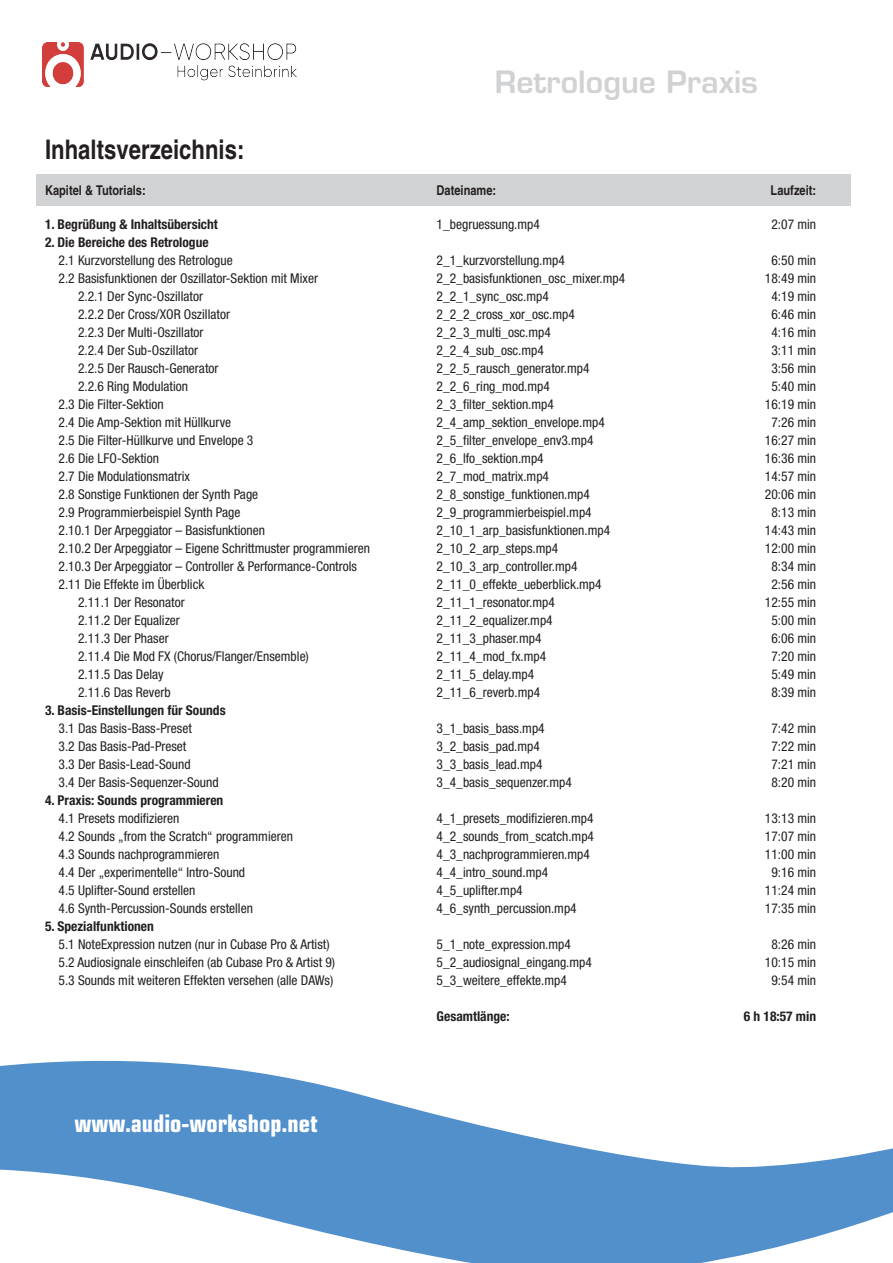
<style>
.page{position:relative;width:893px;height:1263px;background:#fff}
.page>*{position:absolute;margin:0;border:0;box-sizing:border-box;transform-origin:0 0}
.t1{font:600 30px "Eurostile";color:#d1d2d4}
.t2{font:700 condensed 27px "Helvetica";color:#231f20}
.t3{font:700 condensed 24.15px "Eurostile";color:#fff}
.t4{font:condensed 13.5px "Helvetica Neue";color:#231f20}
.t5{font:700 condensed 13.5px "Helvetica Neue";color:#231f20}
.t6{font:700 condensed 13.5px "Helvetica";color:#231f20}
</style>
<div class="page">
<div style="left:36px;top:174px;width:814px;height:32px;background:#d1d2d4"></div>
<svg style="left:0;top:1060px;width:893px;height:203px;fill:#5290cc"></svg>
<img style="left:43px;top:43px;width:253px;height:43px">
<h1 class="t1" style="left:495px;top:63px;width:264px">Retrologue Praxis</h1>
<h2 class="t2" style="left:45px;top:133px;width:201px">Inhaltsverzeichnis:</h2>
<p class="t6" style="left:45px;top:182px;width:102px">Kapitel &amp; Tutorials:</p>
<p class="t6" style="left:437px;top:182px;width:61px">Dateiname:</p>
<p class="t6" style="left:771px;top:182px;width:47px">Laufzeit:</p>
<p class="t5" style="left:45px;top:216px;width:174px">1. Begrüßung &amp; Inhaltsübersicht</p>
<p class="t4" style="left:437px;top:217px;width:105px">1_begruessung.mp4</p>
<p class="t4" style="left:771px;top:217px;width:46px">2:07 min</p>
<p class="t5" style="left:45px;top:234px;width:165px">2. Die Bereiche des Retrologue</p>
<p class="t4" style="left:59px;top:253px;width:176px">2.1 Kurzvorstellung des Retrologue</p>
<p class="t4" style="left:437px;top:253px;width:130px">2_1_kurzvorstellung.mp4</p>
<p class="t4" style="left:771px;top:253px;width:46px">6:50 min</p>
<p class="t4" style="left:59px;top:271px;width:261px">2.2 Basisfunktionen der Oszillator-Sektion mit Mixer</p>
<p class="t4" style="left:437px;top:271px;width:190px">2_2_basisfunktionen_osc_mixer.mp4</p>
<p class="t4" style="left:765px;top:271px;width:53px">18:49 min</p>
<p class="t4" style="left:78px;top:289px;width:127px">2.2.1 Der Sync-Oszillator</p>
<p class="t4" style="left:437px;top:289px;width:114px">2_2_1_sync_osc.mp4</p>
<p class="t4" style="left:771px;top:289px;width:46px">4:19 min</p>
<p class="t4" style="left:78px;top:307px;width:154px">2.2.2 Der Cross/XOR Oszillator</p>
<p class="t4" style="left:437px;top:307px;width:140px">2_2_2_cross_xor_osc.mp4</p>
<p class="t4" style="left:771px;top:307px;width:46px">6:46 min</p>
<p class="t4" style="left:78px;top:325px;width:127px">2.2.3 Der Multi-Oszillator</p>
<p class="t4" style="left:437px;top:325px;width:116px">2_2_3_multi_osc.mp4</p>
<p class="t4" style="left:771px;top:325px;width:46px">4:16 min</p>
<p class="t4" style="left:78px;top:343px;width:122px">2.2.4 Der Sub-Oszillator</p>
<p class="t4" style="left:437px;top:343px;width:109px">2_2_4_sub_osc.mp4</p>
<p class="t4" style="left:771px;top:343px;width:46px">3:11 min</p>
<p class="t4" style="left:78px;top:361px;width:142px">2.2.5 Der Rausch-Generator</p>
<p class="t4" style="left:437px;top:361px;width:154px">2_2_5_rausch_generator.mp4</p>
<p class="t4" style="left:771px;top:361px;width:46px">3:56 min</p>
<p class="t4" style="left:78px;top:379px;width:112px">2.2.6 Ring Modulation</p>
<p class="t4" style="left:437px;top:379px;width:115px">2_2_6_ring_mod.mp4</p>
<p class="t4" style="left:771px;top:379px;width:46px">5:40 min</p>
<p class="t4" style="left:59px;top:397px;width:107px">2.3 Die Filter-Sektion</p>
<p class="t4" style="left:437px;top:397px;width:119px">2_3_filter_sektion.mp4</p>
<p class="t4" style="left:765px;top:397px;width:53px">16:19 min</p>
<p class="t4" style="left:59px;top:415px;width:174px">2.4 Die Amp-Sektion mit Hüllkurve</p>
<p class="t4" style="left:437px;top:415px;width:170px">2_4_amp_sektion_envelope.mp4</p>
<p class="t4" style="left:771px;top:415px;width:46px">7:26 min</p>
<p class="t4" style="left:59px;top:433px;width:196px">2.5 Die Filter-Hüllkurve und Envelope 3</p>
<p class="t4" style="left:437px;top:433px;width:159px">2_5_filter_envelope_env3.mp4</p>
<p class="t4" style="left:765px;top:433px;width:53px">16:27 min</p>
<p class="t4" style="left:59px;top:451px;width:102px">2.6 Die LFO-Sektion</p>
<p class="t4" style="left:437px;top:451px;width:109px">2_6_lfo_sektion.mp4</p>
<p class="t4" style="left:765px;top:451px;width:53px">16:36 min</p>
<p class="t4" style="left:59px;top:469px;width:133px">2.7 Die Modulationsmatrix</p>
<p class="t4" style="left:437px;top:469px;width:114px">2_7_mod_matrix.mp4</p>
<p class="t4" style="left:765px;top:469px;width:53px">14:57 min</p>
<p class="t4" style="left:59px;top:487px;width:201px">2.8 Sonstige Funktionen der Synth Page</p>
<p class="t4" style="left:437px;top:487px;width:155px">2_8_sonstige_funktionen.mp4</p>
<p class="t4" style="left:765px;top:487px;width:53px">20:06 min</p>
<p class="t4" style="left:59px;top:505px;width:183px">2.9 Programmierbeispiel Synth Page</p>
<p class="t4" style="left:437px;top:505px;width:157px">2_9_programmierbeispiel.mp4</p>
<p class="t4" style="left:771px;top:505px;width:46px">8:13 min</p>
<p class="t4" style="left:59px;top:523px;width:208px">2.10.1 Der Arpeggiator – Basisfunktionen</p>
<p class="t4" style="left:437px;top:523px;width:175px">2_10_1_arp_basisfunktionen.mp4</p>
<p class="t4" style="left:765px;top:523px;width:53px">14:43 min</p>
<p class="t4" style="left:59px;top:541px;width:313px">2.10.2 Der Arpeggiator – Eigene Schrittmuster programmieren</p>
<p class="t4" style="left:437px;top:541px;width:123px">2_10_2_arp_steps.mp4</p>
<p class="t4" style="left:765px;top:541px;width:53px">12:00 min</p>
<p class="t4" style="left:59px;top:559px;width:300px">2.10.3 Der Arpeggiator – Controller &amp; Performance-Controls</p>
<p class="t4" style="left:437px;top:559px;width:142px">2_10_3_arp_controller.mp4</p>
<p class="t4" style="left:771px;top:559px;width:46px">8:34 min</p>
<p class="t4" style="left:59px;top:577px;width:147px">2.11 Die Effekte im Überblick</p>
<p class="t4" style="left:437px;top:577px;width:167px">2_11_0_effekte_ueberblick.mp4</p>
<p class="t4" style="left:771px;top:577px;width:46px">2:56 min</p>
<p class="t4" style="left:78px;top:595px;width:108px">2.11.1 Der Resonator</p>
<p class="t4" style="left:437px;top:595px;width:120px">2_11_1_resonator.mp4</p>
<p class="t4" style="left:765px;top:595px;width:53px">12:55 min</p>
<p class="t4" style="left:78px;top:613px;width:103px">2.11.2 Der Equalizer</p>
<p class="t4" style="left:437px;top:613px;width:118px">2_11_2_equalizer.mp4</p>
<p class="t4" style="left:771px;top:613px;width:46px">5:00 min</p>
<p class="t4" style="left:78px;top:631px;width:92px">2.11.3 Der Phaser</p>
<p class="t4" style="left:437px;top:631px;width:106px">2_11_3_phaser.mp4</p>
<p class="t4" style="left:771px;top:631px;width:46px">6:06 min</p>
<p class="t4" style="left:78px;top:649px;width:232px">2.11.4 Die Mod FX (Chorus/Flanger/Ensemble)</p>
<p class="t4" style="left:437px;top:649px;width:111px">2_11_4_mod_fx.mp4</p>
<p class="t4" style="left:771px;top:649px;width:46px">7:20 min</p>
<p class="t4" style="left:78px;top:667px;width:87px">2.11.5 Das Delay</p>
<p class="t4" style="left:437px;top:667px;width:99px">2_11_5_delay.mp4</p>
<p class="t4" style="left:771px;top:667px;width:46px">5:49 min</p>
<p class="t4" style="left:78px;top:685px;width:94px">2.11.6 Das Reverb</p>
<p class="t4" style="left:437px;top:685px;width:105px">2_11_6_reverb.mp4</p>
<p class="t4" style="left:771px;top:685px;width:46px">8:39 min</p>
<p class="t5" style="left:45px;top:702px;width:182px">3. Basis-Einstellungen für Sounds</p>
<p class="t4" style="left:59px;top:721px;width:135px">3.1 Das Basis-Bass-Preset</p>
<p class="t4" style="left:437px;top:721px;width:110px">3_1_basis_bass.mp4</p>
<p class="t4" style="left:771px;top:721px;width:46px">7:42 min</p>
<p class="t4" style="left:59px;top:739px;width:129px">3.2 Das Basis-Pad-Preset</p>
<p class="t4" style="left:437px;top:739px;width:105px">3_2_basis_pad.mp4</p>
<p class="t4" style="left:771px;top:739px;width:46px">7:22 min</p>
<p class="t4" style="left:59px;top:757px;width:134px">3.3 Der Basis-Lead-Sound</p>
<p class="t4" style="left:437px;top:757px;width:107px">3_3_basis_lead.mp4</p>
<p class="t4" style="left:771px;top:757px;width:46px">7:21 min</p>
<p class="t4" style="left:59px;top:775px;width:162px">3.4 Der Basis-Sequenzer-Sound</p>
<p class="t4" style="left:437px;top:775px;width:137px">3_4_basis_sequenzer.mp4</p>
<p class="t4" style="left:771px;top:775px;width:46px">8:20 min</p>
<p class="t5" style="left:45px;top:792px;width:180px">4. Praxis: Sounds programmieren</p>
<p class="t4" style="left:59px;top:810px;width:122px">4.1 Presets modifizieren</p>
<p class="t4" style="left:437px;top:810px;width:158px">4_1_presets_modifizieren.mp4</p>
<p class="t4" style="left:765px;top:810px;width:53px">13:13 min</p>
<p class="t4" style="left:59px;top:828px;width:236px">4.2 Sounds „from the Scratch“ programmieren</p>
<p class="t4" style="left:437px;top:828px;width:159px">4_2_sounds_from_scatch.mp4</p>
<p class="t4" style="left:765px;top:828px;width:53px">17:07 min</p>
<p class="t4" style="left:59px;top:846px;width:162px">4.3 Sounds nachprogrammieren</p>
<p class="t4" style="left:437px;top:846px;width:155px">4_3_nachprogrammieren.mp4</p>
<p class="t4" style="left:765px;top:846px;width:53px">11:00 min</p>
<p class="t4" style="left:59px;top:864px;width:188px">4.4 Der „experimentelle“ Intro-Sound</p>
<p class="t4" style="left:437px;top:864px;width:113px">4_4_intro_sound.mp4</p>
<p class="t4" style="left:771px;top:864px;width:46px">9:16 min</p>
<p class="t4" style="left:59px;top:882px;width:138px">4.5 Uplifter-Sound erstellen</p>
<p class="t4" style="left:437px;top:882px;width:88px">4_5_uplifter.mp4</p>
<p class="t4" style="left:765px;top:882px;width:53px">11:24 min</p>
<p class="t4" style="left:59px;top:900px;width:196px">4.6 Synth-Percussion-Sounds erstellen</p>
<p class="t4" style="left:437px;top:900px;width:142px">4_6_synth_percussion.mp4</p>
<p class="t4" style="left:765px;top:900px;width:53px">17:35 min</p>
<p class="t5" style="left:45px;top:918px;width:110px">5. Spezialfunktionen</p>
<p class="t4" style="left:59px;top:936px;width:273px">5.1 NoteExpression nutzen (nur in Cubase Pro &amp; Artist)</p>
<p class="t4" style="left:437px;top:936px;width:136px">5_1_note_expression.mp4</p>
<p class="t4" style="left:771px;top:936px;width:46px">8:26 min</p>
<p class="t4" style="left:59px;top:954px;width:278px">5.2 Audiosignale einschleifen (ab Cubase Pro &amp; Artist 9)</p>
<p class="t4" style="left:437px;top:954px;width:157px">5_2_audiosignal_eingang.mp4</p>
<p class="t4" style="left:765px;top:954px;width:53px">10:15 min</p>
<p class="t4" style="left:59px;top:972px;width:276px">5.3 Sounds mit weiteren Effekten versehen (alle DAWs)</p>
<p class="t4" style="left:437px;top:972px;width:132px">5_3_weitere_effekte.mp4</p>
<p class="t4" style="left:771px;top:972px;width:46px">9:54 min</p>
<p class="t5" style="left:437px;top:1008px;width:75px">Gesamtlänge:</p>
<p class="t5" style="left:744px;top:1008px;width:74px">6 h 18:57 min</p>
<h3 class="t3" style="left:74px;top:1108px;width:245px">www.audio-workshop.net</h3>
</div>
